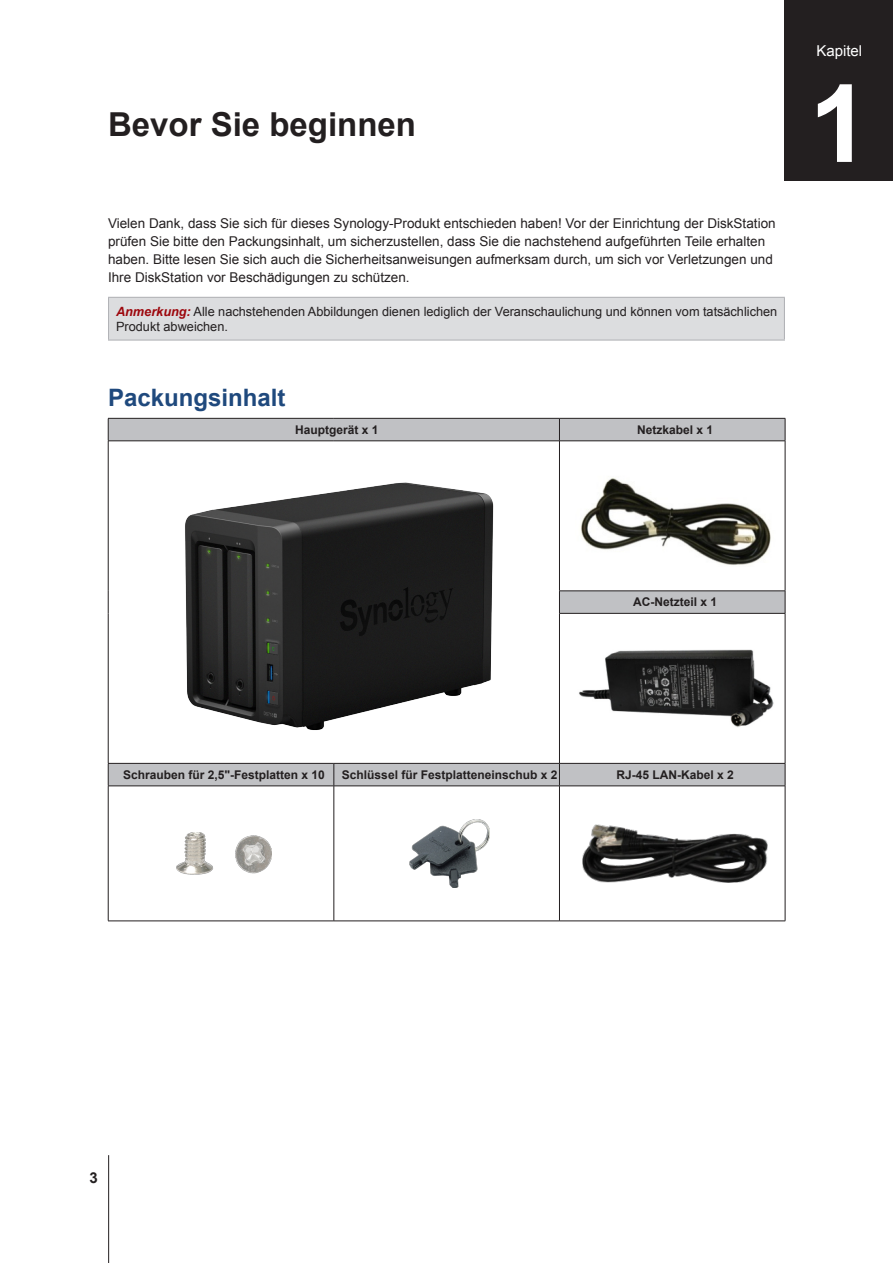
<style>
.page{position:relative;width:893px;height:1263px;background:#fff}
.page>*{position:absolute;margin:0;border:0;box-sizing:border-box;transform-origin:0 0}
.ChapterNum{font:700 108px "Arial";color:#fff}
.H1-ChapterTitle{font:700 33px "Arial";color:#231f20}
.H3-sidebar{font:700 24px "Arial";color:#1f497d}
.Chapter-center{font:15px "Arial";color:#fff}
.PageNumber-sidebar{font:700 15px "Arial";color:#231f20}
.Body-sidebar{font:13.5px/18px "Arial";color:#231f20}
.Warning-sidebar{font:12.75px/15px "Arial";color:#231f20}
.XHeadCenter{font:700 12px "Arial";color:#231f20}
.s1{font-weight:700;font-style:italic;color:#9d070d}
</style>
<div class="page">
<div style="left:109px;top:297px;width:675px;height:43px;background:#dcdddf"></div>
<hr style="left:108px;top:297px;width:677px;height:1px;background:#b2b3b7">
<hr style="left:108px;top:298px;width:1px;height:42px;background:#b2b3b7">
<hr style="left:784px;top:298px;width:1px;height:42px;background:#b2b3b7">
<hr style="left:108px;top:340px;width:677px;height:1px;background:#b2b3b7">
<svg style="left:109px;top:419px;width:676px;height:367px"></svg>
<hr style="left:108px;top:418px;width:226px;height:1px;background:#231f20">
<svg style="left:108px;top:418px;width:1px;height:23px"></svg>
<hr style="left:334px;top:418px;width:225px;height:1px;background:#231f20">
<hr style="left:559px;top:418px;width:226px;height:1px;background:#231f20">
<svg style="left:559px;top:418px;width:1px;height:23px"></svg>
<svg style="left:785px;top:418px;width:1px;height:23px"></svg>
<hr style="left:108px;top:441px;width:226px;height:1px;background:#231f20">
<hr style="left:108px;top:441px;width:1px;height:150px;background:#231f20">
<hr style="left:334px;top:441px;width:225px;height:1px;background:#231f20">
<hr style="left:559px;top:441px;width:226px;height:1px;background:#231f20">
<hr style="left:559px;top:441px;width:1px;height:150px;background:#231f20">
<hr style="left:785px;top:441px;width:1px;height:150px;background:#231f20">
<svg style="left:108px;top:591px;width:1px;height:22px"></svg>
<hr style="left:559px;top:591px;width:226px;height:1px;background:#231f20">
<svg style="left:559px;top:591px;width:1px;height:22px"></svg>
<svg style="left:785px;top:591px;width:1px;height:22px"></svg>
<hr style="left:108px;top:613px;width:1px;height:150px;background:#231f20">
<hr style="left:559px;top:613px;width:226px;height:1px;background:#231f20">
<hr style="left:559px;top:613px;width:1px;height:150px;background:#231f20">
<hr style="left:785px;top:613px;width:1px;height:150px;background:#231f20">
<hr style="left:108px;top:763px;width:226px;height:1px;background:#231f20">
<svg style="left:108px;top:763px;width:1px;height:23px"></svg>
<hr style="left:334px;top:763px;width:225px;height:1px;background:#231f20">
<svg style="left:334px;top:763px;width:1px;height:23px"></svg>
<hr style="left:559px;top:763px;width:226px;height:1px;background:#231f20">
<svg style="left:559px;top:763px;width:1px;height:23px"></svg>
<svg style="left:785px;top:763px;width:1px;height:23px"></svg>
<hr style="left:108px;top:786px;width:1px;height:135px;background:#231f20">
<hr style="left:334px;top:786px;width:225px;height:1px;background:#231f20">
<hr style="left:334px;top:786px;width:1px;height:135px;background:#231f20">
<hr style="left:559px;top:786px;width:226px;height:1px;background:#231f20">
<hr style="left:559px;top:786px;width:1px;height:135px;background:#231f20">
<hr style="left:785px;top:786px;width:1px;height:135px;background:#231f20">
<hr style="left:108px;top:921px;width:226px;height:1px;background:#231f20">
<hr style="left:108px;top:786px;width:226px;height:1px;background:#231f20">
<hr style="left:334px;top:921px;width:225px;height:1px;background:#231f20">
<hr style="left:559px;top:921px;width:226px;height:1px;background:#231f20">
<img style="left:161px;top:451px;width:352px;height:302px">
<img style="left:576px;top:465px;width:199px;height:102px">
<img style="left:576px;top:648px;width:199px;height:81px">
<img style="left:176px;top:832px;width:96px;height:42px">
<img style="left:410px;top:819px;width:80px;height:69px">
<img style="left:583px;top:824px;width:185px;height:59px">
<div style="left:785px;top:0;width:108px;height:180px;background:#231f20"></div>
<hr style="left:108px;top:1155px;width:1px;height:108px;background:#231f20">
<p class="H1-ChapterTitle" style="left:108px;top:103px;width:310px">Bevor Sie beginnen</p>
<p class="Body-sidebar" style="left:108px;top:214px;width:669px">Vielen Dank, dass Sie sich für dieses Synology-Produkt entschieden haben! Vor der Einrichtung der DiskStation prüfen Sie bitte den Packungsinhalt, um sicherzustellen, dass Sie die nachstehend aufgeführten Teile erhalten haben. Bitte lesen Sie sich auch die Sicherheitsanweisungen aufmerksam durch, um sich vor Verletzungen und Ihre DiskStation vor Beschädigungen zu schützen.</p>
<p class="Warning-sidebar" style="left:116px;top:304px;width:663px"><span class="s1">Anmerkung:</span> Alle nachstehenden Abbildungen dienen lediglich der Veranschaulichung und können vom tatsächlichen<br>Produkt abweichen.</p>
<p class="H3-sidebar" style="left:108px;top:381px;width:179px">Packungsinhalt</p>
<p class="XHeadCenter" style="left:295px;top:422px;width:85px">Hauptgerät x 1</p>
<p class="XHeadCenter" style="left:637px;top:422px;width:78px">Netzkabel x 1</p>
<p class="Chapter-center" style="left:816px;top:41px;width:47px">Kapitel</p>
<p class="ChapterNum" style="left:809px;top:52px;width:62px">1</p>
<p class="XHeadCenter" style="left:633px;top:594px;width:86px">AC-Netzteil x 1</p>
<p class="XHeadCenter" style="left:123px;top:767px;width:203px">Schrauben für 2,5"-Festplatten x 10</p>
<p class="XHeadCenter" style="left:342px;top:767px;width:217px">Schlüssel für Festplatteneinschub x 2</p>
<p class="XHeadCenter" style="left:617px;top:767px;width:119px">RJ-45 LAN-Kabel x 2</p>
<p class="PageNumber-sidebar" style="left:90px;top:1168px;width:10px">3</p>
</div>
